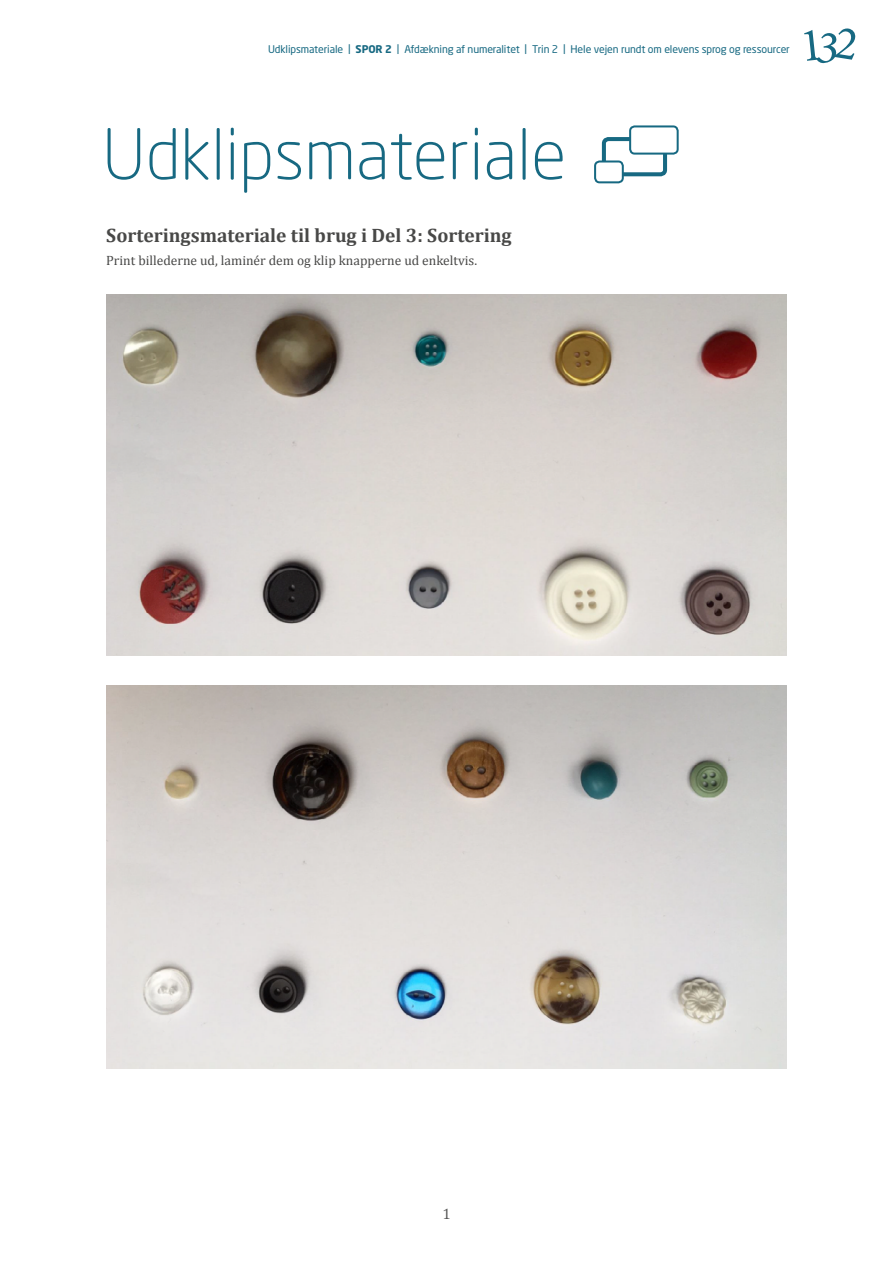
<style>
.page{position:relative;width:893px;height:1263px;background:#fff}
.page>*{position:absolute;margin:0;border:0;box-sizing:border-box;transform-origin:0 0}
.Titel{font:300 69px "Neo Sans Std";color:#176982}
.Mellemrubrik{font:700 19.5px "Cambria";color:#484847}
.t1{font:15px "Cambria";color:#565655}
.Børdtekst_-_Samtalea{font:13.5px "Cambria";color:#484847}
.t2{font:10.5px "Neo Sans Std";letter-spacing:-.01em;color:#176982}
.s1{font-weight:700}
</style>
<div class="page">
<svg style="left:804px;top:28px;width:52px;height:36px"></svg>
<img style="left:106px;top:294px;width:681px;height:362px">
<img style="left:106px;top:686px;width:681px;height:382px">
<div style="left:602px;top:137px;width:65px;height:39px;border:4px solid #176982;border-radius:5px"></div>
<div style="left:630px;top:126px;width:48px;height:28px;background:#fff;border-radius:5px"></div>
<div style="left:629px;top:125px;width:50px;height:30px;border:2px solid #176982;border-radius:5px"></div>
<div style="left:595px;top:161px;width:28px;height:21px;background:#fff;border-radius:5px"></div>
<div style="left:594px;top:160px;width:30px;height:23px;border:2px solid #176982;border-radius:5px"></div>
<p class="t2" style="left:268px;top:42px;width:523px">Udklipsmateriale | <span class="s1">SPOR 2</span> | Afdækning af numeralitet | Trin 2 | Hele vejen rundt om elevens sprog og ressourcer</p>
<p class="Titel" style="left:102px;top:113px;width:466px">Udklipsmateriale</p>
<p class="Mellemrubrik" style="left:106px;top:222px;width:407px">Sorteringsmateriale til brug i Del 3: Sortering</p>
<p class="Børdtekst_-_Samtalea" style="left:106px;top:252px;width:372px">Print billederne ud, laminér dem og klip knapperne ud enkeltvis.</p>
<h3 class="t1" style="left:442px;top:1205px;width:10px">1</h3>
</div>
